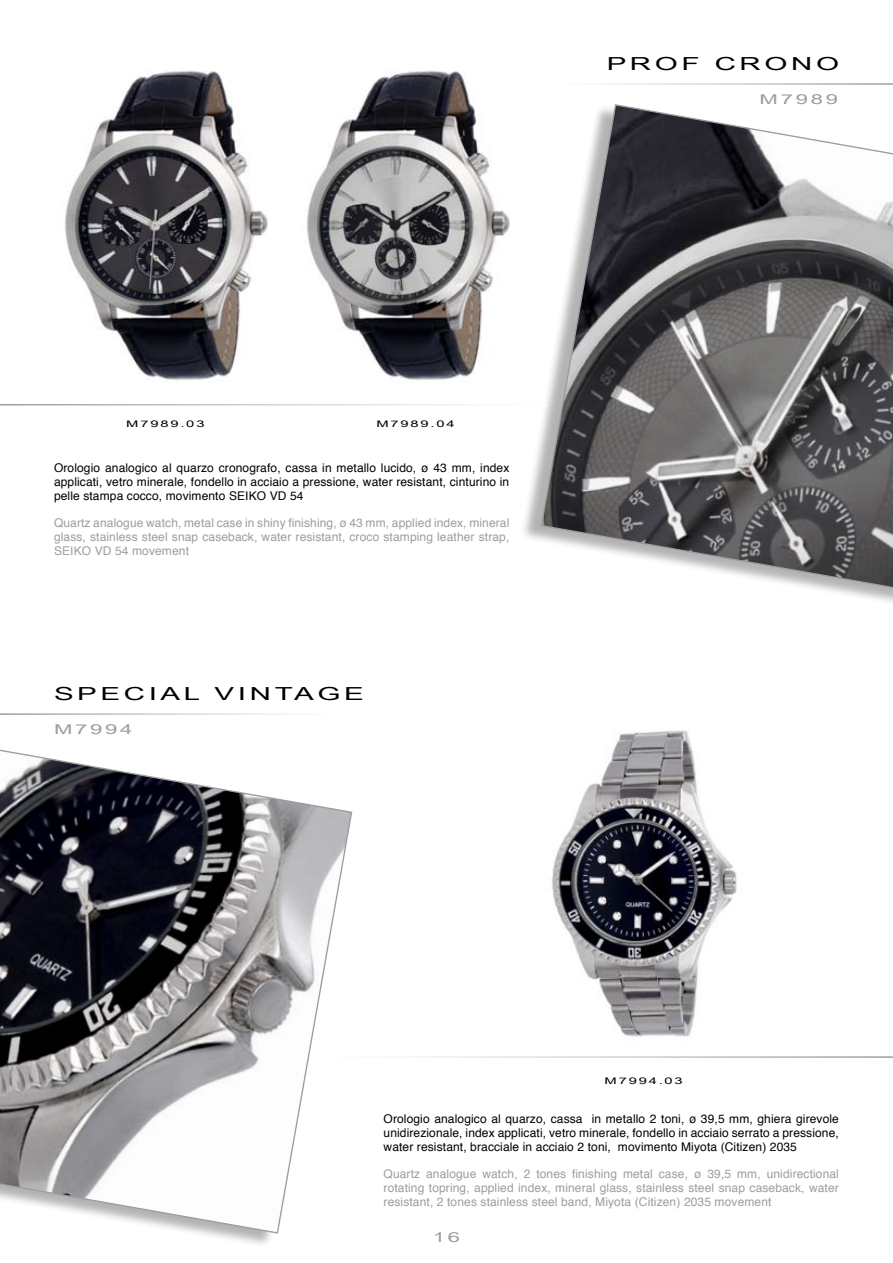
<style>
.page{position:relative;width:893px;height:1263px;background:#fff}
.page>*{position:absolute;margin:0;border:0;box-sizing:border-box;transform-origin:0 0}
.t1{font:18px "Arial Narrow";letter-spacing:.1em;color:#000;scale:2 1}
.t2{font:13.5px "Arial Narrow";letter-spacing:.1em;color:#9c9d9f;scale:2 1}
.t3{font:12px/13.8px "Helvetica";letter-spacing:.01em;color:#000;text-align:justify}
.t4{font:12px/13.8px "Helvetica";letter-spacing:.01em;color:#9c9d9f;text-align:justify}
.t5{font:9px "Arial Narrow";letter-spacing:.1em;color:#000;scale:2 1}
</style>
<div class="page">
<svg style="left:540px;top:104px;width:353px;height:497px"></svg>
<img style="left:307px;top:70px;width:203px;height:310px">
<img style="left:65px;top:70px;width:203px;height:310px">
<hr style="left:0;top:404px;width:547px;height:1px;background:#fff">
<div style="left:0;top:736px;width:346px;height:512px;background:#000;opacity:.3"></div>
<svg style="left:0;top:736px;width:353px;height:498px"></svg>
<img style="left:551px;top:730px;width:186px;height:307px">
<h1 class="t1" style="left:607px;top:53px;width:118px">PROF CRONO</h1>
<p class="t5" style="left:126px;top:418px;width:41px">M7989.03</p>
<p class="t5" style="left:376px;top:418px;width:41px">M7989.04</p>
<p class="t3" style="left:54px;top:461px;width:457px">Orologio analogico al quarzo cronografo, cassa in metallo lucido, ø 43 mm, index applicati, vetro minerale, fondello in acciaio a pressione, water resistant, cinturino in pelle stampa cocco, movimento SEIKO VD 54</p>
<p class="t4" style="left:54px;top:516px;width:457px">Quartz analogue watch, metal case in shiny finishing, ø 43 mm, applied index, mineral glass, stainless steel snap caseback, water resistant, croco stamping leather strap, SEIKO VD 54 movement</p>
<h1 class="t1" style="left:54px;top:683px;width:156px">SPECIAL VINTAGE</h1>
<p class="t2" style="left:54px;top:722px;width:41px">M7994</p>
<p class="t2" style="left:759px;top:91px;width:41px">M7989</p>
<p class="t5" style="left:605px;top:1075px;width:41px">M7994.03</p>
<p class="t3" style="left:384px;top:1112px;width:457px">Orologio analogico al quarzo, cassa in metallo 2 toni, ø 39,5 mm, ghiera girevole unidirezionale, index applicati, vetro minerale, fondello in acciaio serrato a pressione, water resistant, bracciale in acciaio 2 toni, movimento Miyota (Citizen) 2035</p>
<p class="t4" style="left:384px;top:1167px;width:457px">Quartz analogue watch, 2 tones finishing metal case, ø 39,5 mm, unidirectional rotating topring, applied index, mineral glass, stainless steel snap caseback, water resistant, 2 tones stainless steel band, Miyota (Citizen) 2035 movement</p>
<p class="t2" style="left:433px;top:1230px;width:15px">16</p>
</div>
